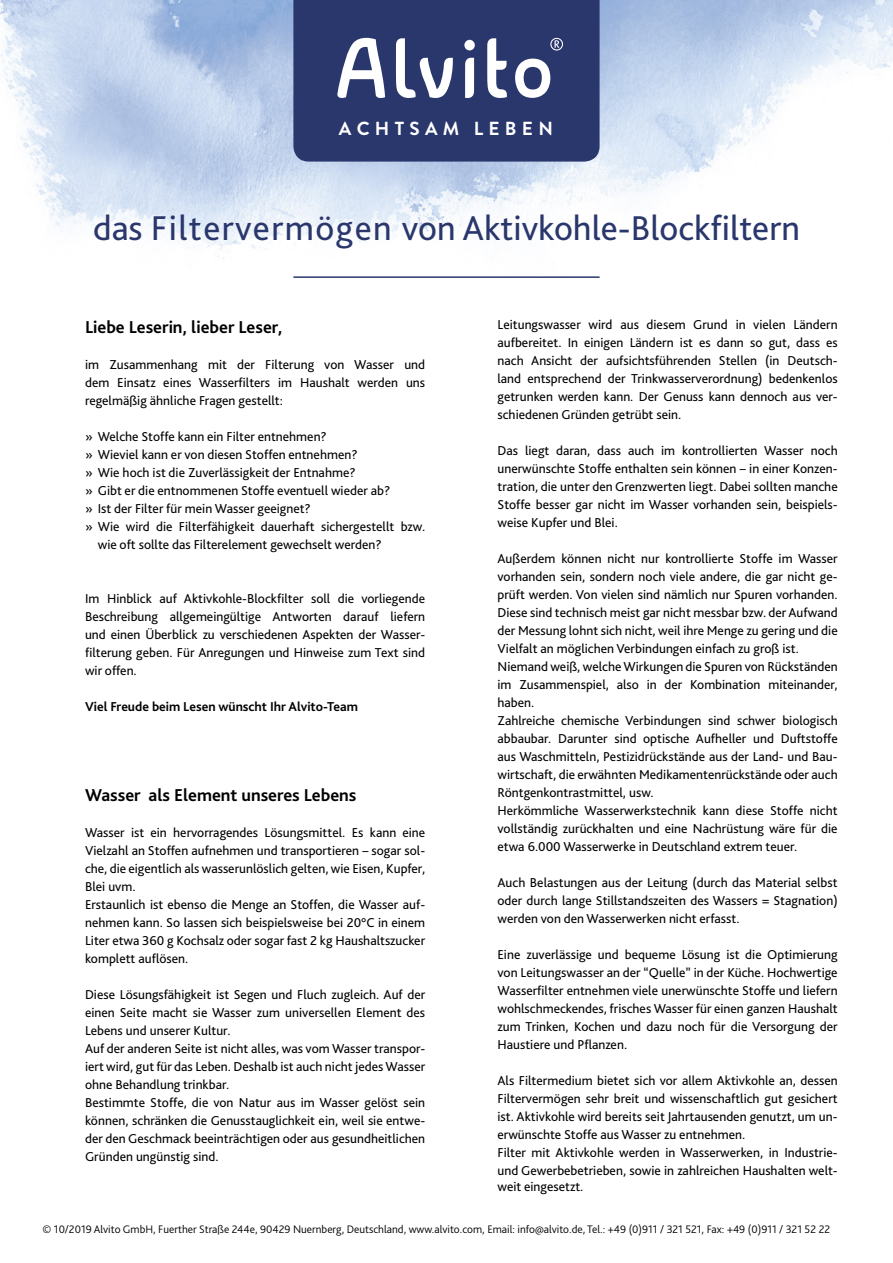
<style>
.page{position:relative;width:893px;height:1263px;background:#fff}
.page>*{position:absolute;margin:0;border:0;box-sizing:border-box;transform-origin:0 0}
.t1{font:36px "Bliss Pro";color:#2a376c}
.t2{font:700 18.9px "Brandon Grotesque";letter-spacing:.28em;color:#fff}
.t3{font:700 18px "Bliss Pro";color:#000}
.t4{font:13.5px/18px "Bliss Pro";color:#000;text-align:justify}
.t5{font:700 13.5px "Bliss Pro";color:#000}
.t6{font:300 11.4px "Bliss Pro";color:#000}
</style>
<div class="page">
<img style="left:0;top:0;width:893px;height:259px">
<div style="left:293px;top:0;width:307px;height:162px;background:#2a376c"></div>
<div style="left:464px;top:40px;width:11px;height:10px;background:#fff;border-radius:50%"></div>
<svg style="left:487px;top:38px;width:20px;height:60px"></svg>
<svg style="left:337px;top:38px;width:48px;height:60px"></svg>
<svg style="left:396px;top:38px;width:57px;height:60px"></svg>
<svg style="left:515px;top:59px;width:35px;height:39px"></svg>
<svg style="left:465px;top:58px;width:9px;height:40px"></svg>
<svg style="left:550px;top:38px;width:13px;height:13px"></svg>
<hr style="left:293px;top:276px;width:307px;height:2px;background:#2a376c">
<h2 class="t2" style="left:339px;top:116px;width:215px">ACHTSAM LEBEN</h2>
<h1 class="t1" style="left:93px;top:206px;width:708px">das Filtervermögen von Aktivkohle-Blockfiltern</h1>
<h3 class="t3" style="left:85px;top:315px;width:199px">Liebe Leserin, lieber Leser,</h3>
<p class="t4" style="left:85px;top:355px;width:342px">im Zusammenhang mit der Filterung von Wasser und dem Einsatz eines Wasserfilters im Haushalt werden uns regelmäßig ähnliche Fragen gestellt:</p>
<p class="t4" style="left:85px;top:427px;width:243px">» Welche Stoffe kann ein Filter entnehmen?</p>
<p class="t4" style="left:85px;top:445px;width:274px">» Wieviel kann er von diesen Stoffen entnehmen?</p>
<p class="t4" style="left:85px;top:463px;width:272px">» Wie hoch ist die Zuverlässigkeit der Entnahme?</p>
<p class="t4" style="left:85px;top:481px;width:307px">» Gibt er die entnommenen Stoffe eventuell wieder ab?</p>
<p class="t4" style="left:85px;top:499px;width:227px">» Ist der Filter für mein Wasser geeignet?</p>
<p class="t4" style="left:85px;top:517px;width:342px">» Wie wird die Filterfähigkeit dauerhaft sichergestellt bzw.</p>
<p class="t4" style="left:98px;top:535px;width:285px">wie oft sollte das Filterelement gewechselt werden?</p>
<p class="t4" style="left:85px;top:589px;width:342px">Im Hinblick auf Aktivkohle-Blockfilter soll die vorliegende Beschreibung allgemeingültige Antworten darauf liefern und einen Überblick zu verschiedenen Aspekten der Wasser&shy;filterung geben. Für Anregungen und Hinweise zum Text sind wir offen.</p>
<p class="t5" style="left:85px;top:698px;width:275px">Viel Freude beim Lesen wünscht Ihr Alvito-Team</p>
<h3 class="t3" style="left:85px;top:783px;width:273px">Wasser als Element unseres Lebens</h3>
<p class="t4" style="left:85px;top:823px;width:342px;text-align:left">Wasser ist ein hervorragendes Lösungsmittel. Es kann eine Vielzahl an Stoffen aufnehmen und transportieren – sogar sol&shy;che, die eigentlich als wasserunlöslich gelten, wie Eisen, Kupfer, Blei uvm.<br>Erstaunlich ist ebenso die Menge an Stoffen, die Wasser auf&shy;nehmen kann. So lassen sich beispielsweise bei 20°C in einem Liter etwa 360 g Kochsalz oder sogar fast 2 kg Haushaltszucker komplett auflösen.</p>
<p class="t4" style="left:85px;top:985px;width:342px;text-align:left">Diese Lösungsfähigkeit ist Segen und Fluch zugleich. Auf der einen Seite macht sie Wasser zum universellen Element des Lebens und unserer Kultur.<br>Auf der anderen Seite ist nicht alles, was vom Wasser transpor&shy;iert wird, gut für das Leben. Deshalb ist auch nicht jedes Wasser ohne Behandlung trinkbar.<br>Bestimmte Stoffe, die von Natur aus im Wasser gelöst sein können, schränken die Genusstauglichkeit ein, weil sie entwe&shy;der den Geschmack beeinträchtigen oder aus gesundheitlichen Gründen ungünstig sind.</p>
<p class="t4" style="left:497px;top:316px;width:342px">Leitungswasser wird aus diesem Grund in vielen Ländern aufbereitet. In einigen Ländern ist es dann so gut, dass es nach Ansicht der aufsichtsführenden Stellen (in Deutsch&shy;land entsprechend der Trinkwasserverordnung) bedenkenlos getrunken werden kann. Der Genuss kann dennoch aus ver&shy;schiedenen Gründen getrübt sein.</p>
<p class="t4" style="left:497px;top:442px;width:342px">Das liegt daran, dass auch im kontrollierten Wasser noch unerwünschte Stoffe enthalten sein können – in einer Konzen&shy;tration, die unter den Grenzwerten liegt. Dabei sollten manche Stoffe besser gar nicht im Wasser vorhanden sein, beispiels&shy;weise Kupfer und Blei.</p>
<p class="t4" style="left:497px;top:550px;width:342px;text-align:left">Außerdem können nicht nur kontrollierte Stoffe im Wasser vorhanden sein, sondern noch viele andere, die gar nicht ge&shy;prüft werden. Von vielen sind nämlich nur Spuren vorhanden.<br>Diese sind technisch meist gar nicht messbar bzw. der Aufwand der Messung lohnt sich nicht, weil ihre Menge zu gering und die Vielfalt an möglichen Verbindungen einfach zu groß ist.<br>Niemand weiß, welche Wirkungen die Spuren von Rückständen im Zusammenspiel, also in der Kombination miteinander, haben.<br>Zahlreiche chemische Verbindungen sind schwer biologisch abbaubar. Darunter sind optische Aufheller und Duftstoffe aus Waschmitteln, Pestizidrückstände aus der Land- und Bau&shy;wirtschaft, die erwähnten Medikamentenrückstände oder auch Röntgenkontrastmittel, usw.<br>Herkömmliche Wasserwerkstechnik kann diese Stoffe nicht vollständig zurückhalten und eine Nachrüstung wäre für die etwa 6.000 Wasserwerke in Deutschland extrem teuer.</p>
<p class="t4" style="left:497px;top:873px;width:342px">Auch Belastungen aus der Leitung (durch das Material selbst oder durch lange Stillstandszeiten des Wassers = Stagnation) werden von den Wasserwerken nicht erfasst.</p>
<p class="t4" style="left:497px;top:945px;width:342px">Eine zuverlässige und bequeme Lösung ist die Optimierung von Leitungswasser an der “Quelle” in der Küche. Hochwertige Wasserfilter entnehmen viele unerwünschte Stoffe und liefern wohlschmeckendes, frisches Wasser für einen ganzen Haushalt zum Trinken, Kochen und dazu noch für die Versorgung der Haustiere und Pflanzen.</p>
<p class="t4" style="left:497px;top:1071px;width:342px;text-align:left">Als Filtermedium bietet sich vor allem Aktivkohle an, dessen Filtervermögen sehr breit und wissenschaftlich gut gesichert ist. Aktivkohle wird bereits seit Jahrtausenden genutzt, um un&shy;erwünschte Stoffe aus Wasser zu entnehmen.<br>Filter mit Aktivkohle werden in Wasserwerken, in Industrie&shy;und Gewerbebetrieben, sowie in zahlreichen Haushalten welt-</p>
<p class="t4" style="left:497px;top:1178px;width:87px">weit eingesetzt.</p>
<p class="t6" style="left:43px;top:1222px;width:789px">© 10/2019 Alvito GmbH, Fuerther Straße 244e, 90429 Nuernberg, Deutschland, www.alvito.com, Email: info@alvito.de, Tel.: +49 (0)911 / 321 521, Fax: +49 (0)911 / 321 52 22</p>
</div>
